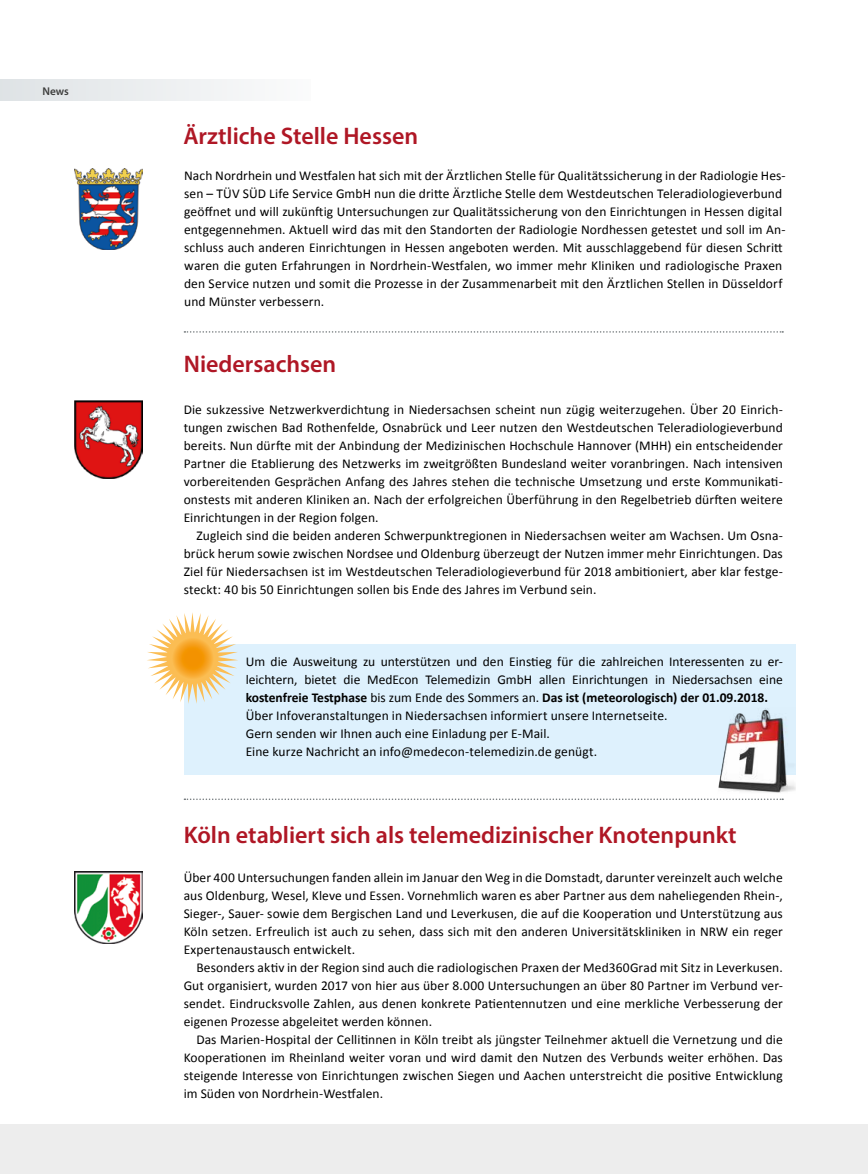
<style>
.page{position:relative;width:868px;height:1174px;background:#fff}
.page>*{position:absolute;margin:0;border:0;box-sizing:border-box;transform-origin:0 0}
.t1{font:600 24px "Myriad Pro";color:#af1725}
.t2{font:13.5px/18px "Calibri";letter-spacing:.005em;color:#000;text-align:justify}
.t3{font:600 11.25px "Myriad Pro";color:#3c3c3b}
.s1{font-weight:700}
</style>
<div class="page">
<div style="left:184px;top:644px;width:611px;height:130px;background:#def1fd"></div>
<div style="left:0;top:1124px;width:867px;height:50px;background:#ededed"></div>
<div style="left:0;top:79px;width:310px;height:22px;background:linear-gradient(to right,#dee3e5,#fafbfb)"></div>
<svg style="left:184px;top:331px;width:599px;height:2px"></svg>
<svg style="left:184px;top:798px;width:599px;height:2px"></svg>
<img style="left:75px;top:872px;width:67px;height:71px">
<img style="left:75px;top:401px;width:67px;height:77px">
<img style="left:75px;top:168px;width:67px;height:81px">
<img style="left:717px;top:708px;width:78px;height:85px">
<svg style="left:147px;top:612px;width:91px;height:92px"></svg>
<svg style="left:167px;top:632px;width:51px;height:51px"></svg>
<p class="t3" style="left:43px;top:84px;width:28px">News</p>
<h1 class="t1" style="left:183px;top:121px;width:236px">Ärztliche Stelle Hessen</h1>
<p class="t2" style="left:184px;top:167px;width:603px;text-align:left">Nach Nordrhein und Westfalen hat sich mit der Ärztlichen Stelle für Qualitätssicherung in der Radiologie Hes&shy;sen – TÜV SÜD Life Service GmbH nun die dritte Ärztliche Stelle dem Westdeutschen Teleradiologieverbund geöffnet und will zukünftig Untersuchungen zur Qualitätssicherung von den Einrichtungen in Hessen digital entgegennehmen. Aktuell wird das mit den Standorten der Radiologie Nordhessen getestet und soll im An&shy;schluss auch anderen Einrichtungen in Hessen angeboten werden. Mit ausschlaggebend für diesen Schritt waren die guten Erfahrungen in Nordrhein-Westfalen, wo immer mehr Kliniken und radiologische Praxen den Service nutzen und somit die Prozesse in der Zusammenarbeit mit den Ärztlichen Stellen in Düsseldorf und Münster verbessern.</p>
<h1 class="t1" style="left:184px;top:349px;width:154px">Niedersachsen</h1>
<p class="t2" style="left:184px;top:401px;width:600px">Die sukzessive Netzwerkverdichtung in Niedersachsen scheint nun zügig weiterzugehen. Über 20 Einrich&shy;tungen zwischen Bad Rothenfelde, Osnabrück und Leer nutzen den Westdeutschen Teleradiologieverbund bereits. Nun dürfte mit der Anbindung der Medizinischen Hochschule Hannover (MHH) ein entscheidender Partner die Etablierung des Netzwerks im zweitgrößten Bundesland weiter voranbringen. Nach intensiven vorbereitenden Gesprächen Anfang des Jahres stehen die technische Umsetzung und erste Kommunikati&shy;onstests mit anderen Kliniken an. Nach der erfolgreichen Überführung in den Regelbetrieb dürften weitere Einrichtungen in der Region folgen.</p>
<p class="t2" style="left:184px;top:527px;width:600px;text-indent:13px">Zugleich sind die beiden anderen Schwerpunktregionen in Niedersachsen weiter am Wachsen. Um Osna&shy;brück herum sowie zwischen Nordsee und Oldenburg überzeugt der Nutzen immer mehr Einrichtungen. Das Ziel für Niedersachsen ist im Westdeutschen Teleradiologieverbund für 2018 ambitioniert, aber klar festge&shy;steckt: 40 bis 50 Einrichtungen sollen bis Ende des Jahres im Verbund sein.</p>
<p class="t2" style="left:246px;top:653px;width:538px;text-align:left">Um die Ausweitung zu unterstützen und den Einstieg für die zahlreichen Interessenten zu er&shy;leichtern, bietet die MedEcon Telemedizin GmbH allen Einrichtungen in Niedersachsen eine <span class="s1">kostenfreie Testphase</span> bis zum Ende des Sommers an. <span class="s1">Das ist (meteorologisch) der 01.09.2018.<br></span>Über Infoveranstaltungen in Niedersachsen informiert unsere Internetseite.<br>Gern senden wir Ihnen auch eine Einladung per E-Mail.<br>Eine kurze Nachricht an info@medecon-telemedizin.de genügt.</p>
<h1 class="t1" style="left:184px;top:820px;width:554px">Köln etabliert sich als telemedizinischer Knotenpunkt</h1>
<p class="t2" style="left:184px;top:869px;width:600px">Über 400 Untersuchungen fanden allein im Januar den Weg in die Domstadt, darunter vereinzelt auch welche aus Oldenburg, Wesel, Kleve und Essen. Vornehmlich waren es aber Partner aus dem naheliegenden Rhein-, Sieger-, Sauer- sowie dem Bergischen Land und Leverkusen, die auf die Kooperation und Unterstützung aus Köln setzen. Erfreulich ist auch zu sehen, dass sich mit den anderen Universitätskliniken in NRW ein reger Expertenaustausch entwickelt.</p>
<p class="t2" style="left:184px;top:959px;width:600px;text-indent:13px">Besonders aktiv in der Region sind auch die radiologischen Praxen der Med360Grad mit Sitz in Leverkusen.<br>Gut organisiert, wurden 2017 von hier aus über 8.000 Untersuchungen an über 80 Partner im Verbund ver&shy;sendet. Eindrucksvolle Zahlen, aus denen konkrete Patientennutzen und eine merkliche Verbesserung der eigenen Prozesse abgeleitet werden können.</p>
<p class="t2" style="left:184px;top:1031px;width:600px;text-indent:13px">Das Marien-Hospital der Cellitinnen in Köln treibt als jüngster Teilnehmer aktuell die Vernetzung und die Kooperationen im Rheinland weiter voran und wird damit den Nutzen des Verbunds weiter erhöhen. Das steigende Interesse von Einrichtungen zwischen Siegen und Aachen unterstreicht die positive Entwicklung im Süden von Nordrhein-Westfalen.</p>
</div>
